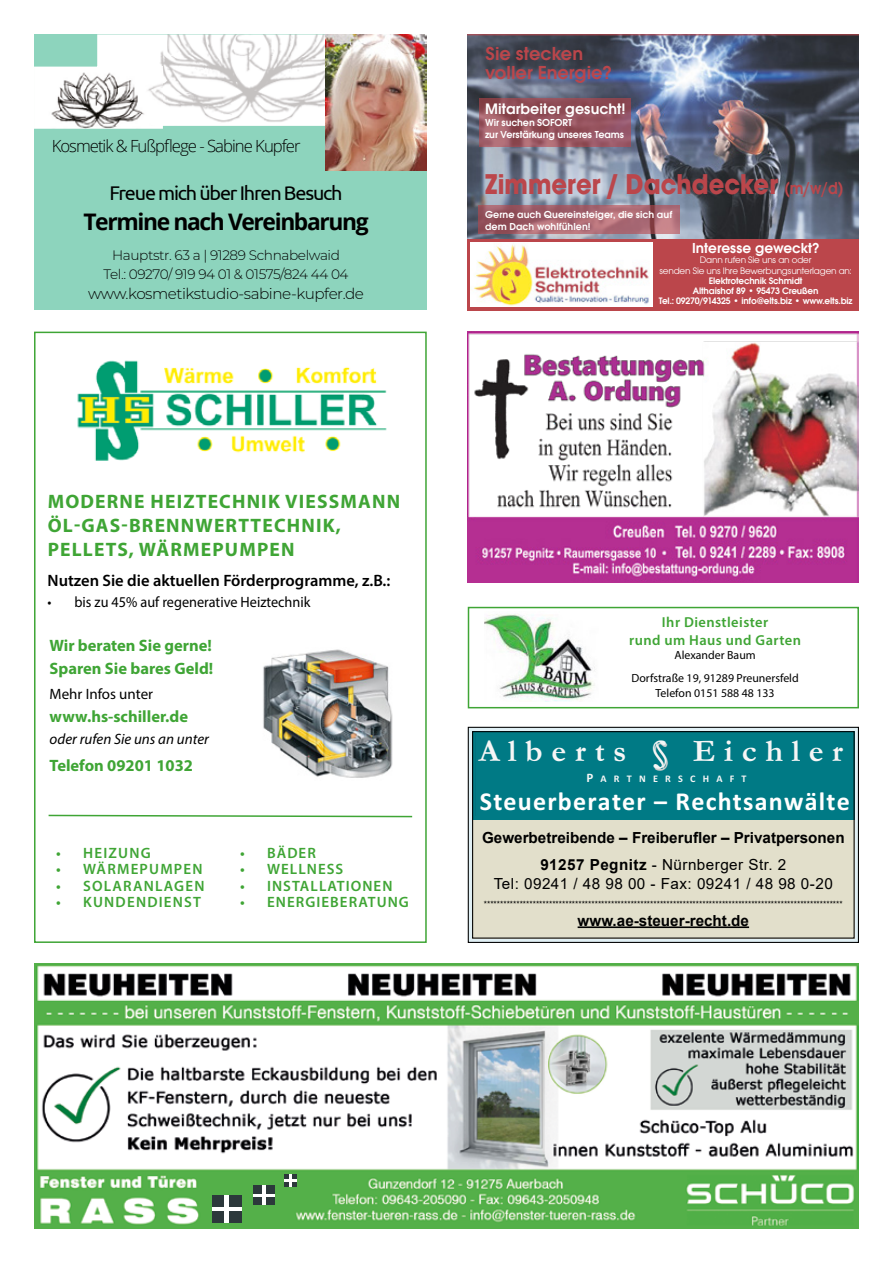
<style>
.page{position:relative;width:893px;height:1263px;background:#fff}
.page>*{position:absolute;margin:0;border:0;box-sizing:border-box;transform-origin:0 0}
.t1{font:700 31.8px "Garamond";letter-spacing:.27em;color:#f6f6f6}
.t2{font:700 31.8px "Garamond";color:#d1d1d1}
.t3{font:700 29.7px "Avignon";color:#bb464b;scale:.91 1}
.t4{font:700 25.95px "Calibri";letter-spacing:.045em;color:#fff}
.t5{font:700 22.8px "Open Sans";letter-spacing:-.06em;color:#000}
.t6{font:19.8px "Ubuntu";letter-spacing:-.06em;color:#000}
.t7{font:700 19.5px/24px "Myriad Pro";letter-spacing:.06em;color:#3fa535}
.t8{font:600 19.5px/18.9px "Avignon";color:#bb464b}
.t9{font:300 16.8px "Open Sans";letter-spacing:-.06em;color:#000}
.t10{font:700 16.5px/22.5px "Myriad Pro";color:#3fa535}
.t11{font:600 16.5px "Myriad Pro";color:#000}
.t12{font:600 15.75px "Avignon";color:#fff}
.t13{font:700 15.3px/27px "Arial";color:#000;text-align:center}
.t14{font:15.3px "Arial";letter-spacing:.03em;color:#000}
.t15{font:300 15.15px "Montserrat";letter-spacing:-.03em;color:#000}
.t16{font:600 15px "Myriad Pro";letter-spacing:.07em;color:#3fa535}
.t17{font:15px "Myriad Pro";color:#000;scale:.95 1}
.t18{font:italic 15px "Myriad Pro";color:#000}
.t19{font:600 15px "Avignon";color:#fff}
.t20{font:15px "Myriad Pro";color:#000}
.t21{font:600 14.55px/17.4px "Myriad Pro";letter-spacing:.03em;color:#3fa535;text-align:center}
.t22{font:300 13.65px/18.3px "Montserrat";letter-spacing:-.03em;color:#000;text-align:center}
.t23{font:11.85px/23.4px "Myriad Pro";color:#000;text-align:center}
.t24{font:600 10.5px/12px "Avignon";color:#fff}
.t25{font:700 10.2px "Calibri";letter-spacing:.71em;color:#f6f6f6}
.t26{font:600 9.75px/10.1px "Avignon";letter-spacing:-.02em;color:#fff;text-align:center}
.t27{font:9.75px/10.1px "Avignon";letter-spacing:-.02em;color:#fff;text-align:center}
.t28{font:8.4px "Arial";color:#000}
.s1{font-weight:600;font-size:17.85px}
.s2{font-size:13.05px}
.s3{font-weight:400}
</style>
<div class="page">
<div style="left:34px;top:332px;width:393px;height:611px;border:2px solid #3fa535"></div>
<svg style="left:48px;top:814px;width:365px;height:4px"></svg>
<img style="left:263px;top:649px;width:130px;height:129px">
<img style="left:77px;top:360px;width:310px;height:101px">
<img style="left:468px;top:34px;width:391px;height:276px">
<img style="left:468px;top:332px;width:391px;height:250px">
<div style="left:34px;top:34px;width:393px;height:276px;background:#8dd4bd"></div>
<img style="left:34px;top:67px;width:129px;height:62px">
<img style="left:97px;top:34px;width:229px;height:92px">
<img style="left:97px;top:67px;width:66px;height:59px">
<img style="left:326px;top:34px;width:101px;height:136px">
<div style="left:468px;top:727px;width:390px;height:215px;background:#e1f0f5"></div>
<div style="left:468px;top:727px;width:391px;height:216px;border:1px solid #000"></div>
<div style="left:472px;top:819px;width:383px;height:120px;background:#e2dfcb"></div>
<hr style="left:578px;top:926px;width:171px;height:2px;background:#000">
<div style="left:472px;top:731px;width:383px;height:88px;background:#007a85"></div>
<div style="left:472px;top:731px;width:383px;height:208px;border:1px solid #000"></div>
<img style="left:34px;top:963px;width:825px;height:266px">
<img style="left:212px;top:1195px;width:29px;height:28px">
<img style="left:225px;top:1195px;width:3px;height:28px">
<img style="left:212px;top:1207px;width:29px;height:4px">
<img style="left:254px;top:1185px;width:20px;height:20px">
<img style="left:263px;top:1185px;width:2px;height:20px">
<img style="left:254px;top:1194px;width:20px;height:2px">
<svg style="left:285px;top:1175px;width:12px;height:11px"></svg>
<div style="left:468px;top:607px;width:391px;height:101px;border:2px solid #3fa535"></div>
<img style="left:485px;top:614px;width:110px;height:87px">
<h3 class="t9" style="left:52px;top:134px;width:250px">Kosmetik &amp; Fußpflege - Sabine Kupfer</h3>
<h3 class="t6" style="left:110px;top:180px;width:234px">Freue mich über Ihren Besuch</h3>
<h3 class="t5" style="left:83px;top:206px;width:287px">Termine nach Vereinbarung</h3>
<h3 class="t22" style="left:104px;top:246px;width:246px">Hauptstr. 63 a | 91289 Schnabelwaid<br>Tel.: 09270/ 919 94 01 &amp; 01575/824 44 04</h3>
<h3 class="t15" style="left:88px;top:283px;width:277px">www.kosmetikstudio-sabine-kupfer.de</h3>
<h3 class="t8" style="left:486px;top:44px;width:127px">Sie stecken voller Energie?</h3>
<h3 class="t12" style="left:485px;top:100px;width:142px">Mitarbeiter gesucht!</h3>
<p class="t24" style="left:485px;top:117px;width:140px">Wir suchen SOFORT<br>zur Verstärkung unseres Teams</p>
<h2 class="t3" style="left:485px;top:166px;width:395px">Zimmerer / Dachdecker <span class="s1">(m/w/d)</span></h2>
<p class="t24" style="left:485px;top:208px;width:189px">Gerne auch Quereinsteiger, die sich auf dem Dach wohlfühlen!</p>
<h3 class="t19" style="left:692px;top:239px;width:129px">Interesse geweckt?</h3>
<p class="t27" style="left:659px;top:255px;width:194px">Dann rufen Sie uns an oder<br>senden Sie uns Ihre Bewerbungsunterlagen an:</p>
<p class="t26" style="left:659px;top:275px;width:195px">Elektrotechnik Schmidt<br>Althaishof 89 • 95473 Creußen<br>Tel.: 09270/914325 • info@elts.biz • www.elts.biz</p>
<h3 class="t7" style="left:48px;top:489px;width:354px">MODERNE HEIZTECHNIK VIESSMANN<br>ÖL-GAS-BRENNWERTTECHNIK,<br>PELLETS, WÄRMEPUMPEN</h3>
<h3 class="t11" style="left:48px;top:570px;width:344px">Nutzen Sie die aktuellen Förderprogramme, z.B.:</h3>
<h3 class="t17" style="left:48px;top:593px;width:278px">• bis zu 45% auf regenerative Heiztechnik</h3>
<h3 class="t10" style="left:50px;top:634px;width:165px">Wir beraten Sie gerne!<br>Sparen Sie bares Geld!</h3>
<h3 class="t20" style="left:50px;top:685px;width:105px">Mehr Infos unter</h3>
<h3 class="t10" style="left:50px;top:704px;width:140px">www.hs-schiller.de</h3>
<h3 class="t18" style="left:50px;top:730px;width:161px">oder rufen Sie uns an unter</h3>
<h3 class="t10" style="left:50px;top:754px;width:145px">Telefon 09201 1032</h3>
<h3 class="t16" style="left:56px;top:843px;width:96px">• HEIZUNG</h3>
<h3 class="t16" style="left:56px;top:859px;width:148px">• WÄRMEPUMPEN</h3>
<h3 class="t16" style="left:56px;top:876px;width:150px">• SOLARANLAGEN</h3>
<h3 class="t16" style="left:56px;top:892px;width:146px">• KUNDENDIENST</h3>
<h3 class="t16" style="left:240px;top:843px;width:77px">• BÄDER</h3>
<h3 class="t16" style="left:240px;top:859px;width:105px">• WELLNESS</h3>
<h3 class="t16" style="left:240px;top:876px;width:154px">• INSTALLATIONEN</h3>
<h3 class="t16" style="left:240px;top:892px;width:170px">• ENERGIEBERATUNG</h3>
<h3 class="t21" style="left:629px;top:613px;width:173px">Ihr Dienstleister<br>rund um Haus und Garten</h3>
<h3 class="t23" style="left:631px;top:643px;width:169px">Alexander Baum<br>Dorfstraße 19, 91289 Preunersfeld</h3>
<h3 class="t23" style="left:656px;top:681px;width:121px">Telefon 0151 588 48 133</h3>
<h1 class="t1" style="left:479px;top:732px;width:149px">Alberts</h1>
<h1 class="t1" style="left:693px;top:732px;width:152px">Eichler</h1>
<h1 class="t2" style="left:653px;top:733px;width:17px">§</h1>
<p class="t25" style="left:586px;top:773px;width:162px"><span class="s2">P</span>ARTNERSCHAFT</p>
<h3 class="t4" style="left:480px;top:786px;width:371px">Steuerberater – Rechtsanwälte</h3>
<h3 class="t13" style="left:482px;top:825px;width:364px">Gewerbetreibende – Freiberufler – Privatpersonen<br>91257 Pegnitz <span class="s3">- Nürnberger Str. 2</span></h3>
<h3 class="t14" style="left:494px;top:873px;width:340px">Tel: 09241 / 48 98 00 - Fax: 09241 / 48 98 0-20</h3>
<p class="t28" style="left:484px;top:898px;width:360px">**************************************************************************************************************</p>
<h3 class="t13" style="left:578px;top:907px;width:173px">www.ae-steuer-recht.de</h3>
</div>
